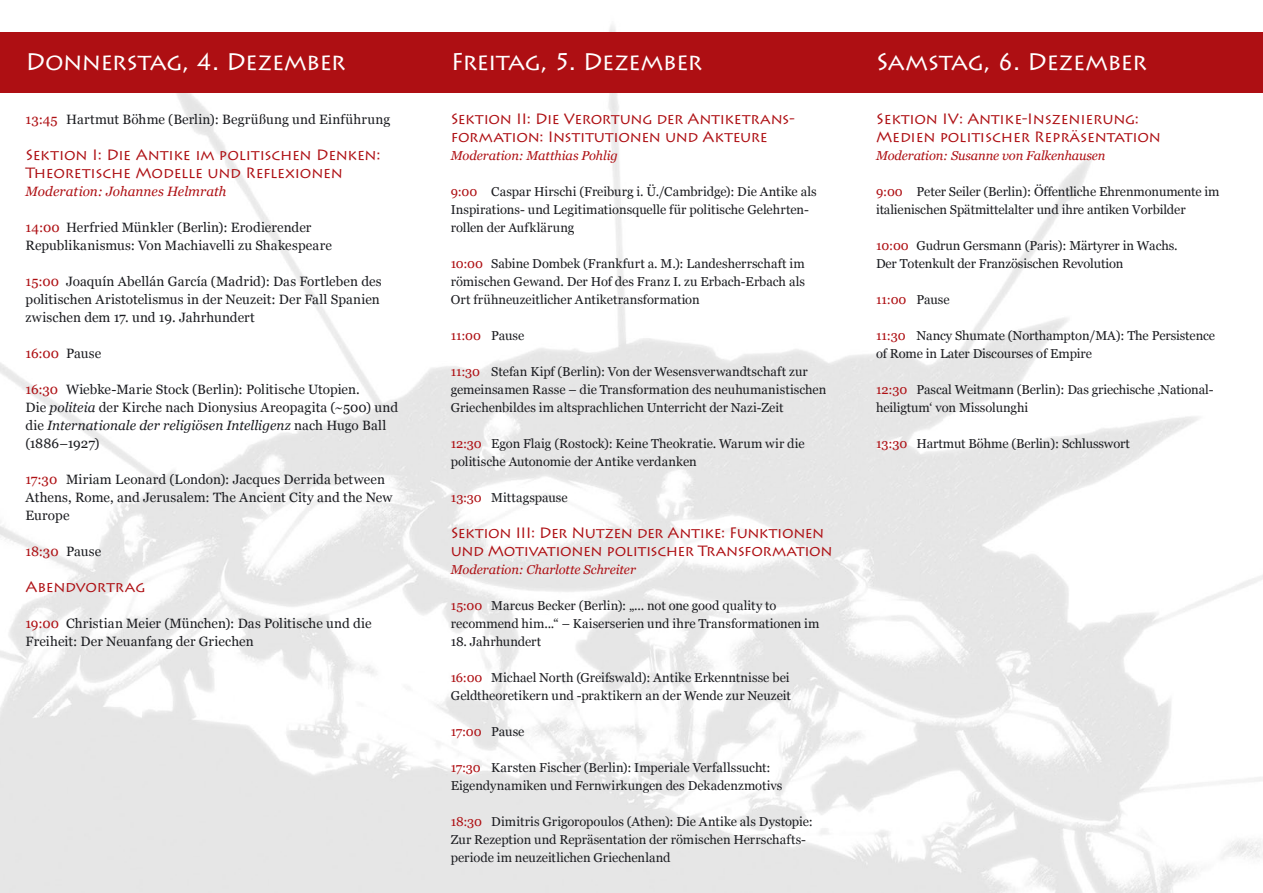
<style>
.page{position:relative;width:1263px;height:893px;background:#fff}
.page>*{position:absolute;margin:0;border:0;box-sizing:border-box;transform-origin:0 0}
.t1{font:24px "Lithos Pro";letter-spacing:-.025em;color:#fff}
.t2{font:15px/18px "Lithos Pro";letter-spacing:-.015em;color:#ae0f13}
.t3{font:13.5px/18px "Georgia";letter-spacing:.01em;color:#1b1c20}
.t4{font:italic 13.5px "Georgia";color:#ae0f13}
.t5{font:13.5px "Georgia";letter-spacing:-.005em;color:#ae0f13}
.t6{font:12.9px/18px "Georgia";letter-spacing:-.01em;color:#1b1c20}
.t7{font:italic 12.9px "Georgia";letter-spacing:-.01em;color:#ae0f13}
.t8{font:12.9px "Georgia";letter-spacing:-.01em;color:#ae0f13}
.s1{color:#ae0f13}
.s2{color:#1b1c20}
.s3{font-style:italic}
</style>
<div class="page">
<img style="left:0;top:25px;width:1263px;height:868px">
<div style="left:0;top:32px;width:1263px;height:60px;background:#ae0f13"></div>
<h1 class="t1" style="left:26px;top:48px;width:322px">Donnerstag, 4. Dezember</h1>
<p class="t3" style="left:26px;top:111px;width:366px"><span class="s1">13:45</span> Hartmut Böhme (Berlin): Begrüßung und Einführung</p>
<p class="t2" style="left:26px;top:146px;width:357px">Sektion I: Die Antike im politischen Denken:<br>Theoretische Modelle und Reflexionen</p>
<p class="t4" style="left:26px;top:183px;width:202px">Moderation: Johannes Helmrath</p>
<p class="t3" style="left:26px;top:219px;width:308px"><span class="s1">14:00</span> Herfried Münkler (Berlin): Erodierender<br>Republikanismus: Von Machiavelli zu Shakespeare</p>
<p class="t3" style="left:26px;top:273px;width:358px"><span class="s1">15:00</span> Joaquín Abellán García (Madrid): Das Fortleben des politischen Aristotelismus in der Neuzeit: Der Fall Spanien zwischen dem 17. und 19. Jahrhundert</p>
<p class="t5" style="left:26px;top:345px;width:77px">16:00 <span class="s2">Pause</span></p>
<p class="t3" style="left:26px;top:381px;width:374px"><span class="s1">16:30</span> Wiebke-Marie Stock (Berlin): Politische Utopien.<br>Die <span class="s3">politeia</span> der Kirche nach Dionysius Areopagita (~500) und die <span class="s3">Internationale der religiösen Intelligenz</span> nach Hugo Ball (1886–1927)</p>
<p class="t3" style="left:26px;top:471px;width:368px"><span class="s1">17:30</span> Miriam Leonard (London): Jacques Derrida between<br>Athens, Rome, and Jerusalem: The Ancient City and the New<br>Europe</p>
<p class="t5" style="left:26px;top:543px;width:77px">18:30 <span class="s2">Pause</span></p>
<p class="t2" style="left:26px;top:578px;width:121px">Abendvortrag</p>
<p class="t3" style="left:26px;top:615px;width:348px"><span class="s1">19:00</span> Christian Meier (München): Das Politische und die<br>Freiheit: Der Neuanfang der Griechen</p>
<h1 class="t1" style="left:451px;top:48px;width:253px">Freitag, 5. Dezember</h1>
<p class="t2" style="left:451px;top:110px;width:345px">Sektion II: Die Verortung der Antiketrans&shy;formation: Institutionen und Akteure</p>
<p class="t7" style="left:451px;top:148px;width:169px">Moderation: Matthias Pohlig</p>
<p class="t6" style="left:451px;top:183px;width:367px"><span class="s1">9:00</span> Caspar Hirschi (Freiburg i. Ü./Cambridge): Die Antike als<br>Inspirations- und Legitimationsquelle für politische Gelehrten&shy;rollen der Aufklärung</p>
<p class="t6" style="left:451px;top:255px;width:356px;text-align:justify"><span class="s1">10:00</span> Sabine Dombek (Frankfurt a. M.): Landesherrschaft im römischen Gewand. Der Hof des Franz I. zu Erbach-Erbach als Ort frühneuzeitlicher Antiketransformation</p>
<p class="t8" style="left:451px;top:328px;width:75px">11:00 <span class="s2">Pause</span></p>
<p class="t6" style="left:451px;top:363px;width:377px"><span class="s1">11:30</span> Stefan Kipf (Berlin): Von der Wesensverwandtschaft zur gemeinsamen Rasse – die Transformation des neuhumanistischen<br>Griechenbildes im altsprachlichen Unterricht der Nazi-Zeit</p>
<p class="t6" style="left:451px;top:435px;width:355px"><span class="s1">12:30</span> Egon Flaig (Rostock): Keine Theokratie. Warum wir die politische Autonomie der Antike verdanken</p>
<p class="t6" style="left:451px;top:489px;width:118px"><span class="s1">13:30</span> Mittagspause</p>
<p class="t2" style="left:451px;top:524px;width:383px">Sektion III: Der Nutzen der Antike: Funktionen und Motivationen politischer Transformation</p>
<p class="t7" style="left:451px;top:562px;width:187px">Moderation: Charlotte Schreiter</p>
<p class="t6" style="left:451px;top:597px;width:370px"><span class="s1">15:00</span> Marcus Becker (Berlin): „... not one good quality to recommend him...“ – Kaiserserien und ihre Transformationen im</p>
<p class="t6" style="left:451px;top:633px;width:92px">18. Jahrhundert</p>
<p class="t6" style="left:451px;top:669px;width:342px"><span class="s1">16:00</span> Michael North (Greifswald): Antike Erkenntnisse bei<br>Geldtheoretikern und -praktikern an der Wende zur Neuzeit</p>
<p class="t8" style="left:451px;top:724px;width:75px">17:00 <span class="s2">Pause</span></p>
<p class="t6" style="left:451px;top:759px;width:333px"><span class="s1">17:30</span> Karsten Fischer (Berlin): Imperiale Verfallssucht:<br>Eigendynamiken und Fernwirkungen des Dekadenzmotivs</p>
<p class="t6" style="left:451px;top:813px;width:363px"><span class="s1">18:30</span> Dimitris Grigoropoulos (Athen): Die Antike als Dystopie:<br>Zur Rezeption und Repräsentation der römischen Herrschafts&shy;periode im neuzeitlichen Griechenland</p>
<h1 class="t1" style="left:876px;top:48px;width:272px">Samstag, 6. Dezember</h1>
<p class="t2" style="left:876px;top:110px;width:286px">Sektion IV: Antike-Inszenierung:<br>Medien politischer Repräsentation</p>
<p class="t7" style="left:876px;top:148px;width:231px">Moderation: Susanne von Falkenhausen</p>
<p class="t6" style="left:876px;top:183px;width:345px"><span class="s1">9:00</span> Peter Seiler (Berlin): Öffentliche Ehrenmonumente im italienischen Spätmittelalter und ihre antiken Vorbilder</p>
<p class="t6" style="left:876px;top:237px;width:303px"><span class="s1">10:00</span> Gudrun Gersmann (Paris): Märtyrer in Wachs.<br>Der Totenkult der Französischen Revolution</p>
<p class="t8" style="left:876px;top:292px;width:75px">11:00 <span class="s2">Pause</span></p>
<p class="t6" style="left:876px;top:327px;width:341px"><span class="s1">11:30</span> Nancy Shumate (Northampton/MA): The Persistence of Rome in Later Discourses of Empire</p>
<p class="t6" style="left:876px;top:381px;width:339px"><span class="s1">12:30</span> Pascal Weitmann (Berlin): Das griechische ‚National&shy;heiligtum‘ von Missolunghi</p>
<p class="t6" style="left:876px;top:435px;width:255px"><span class="s1">13:30</span> Hartmut Böhme (Berlin): Schlusswort</p>
</div>
